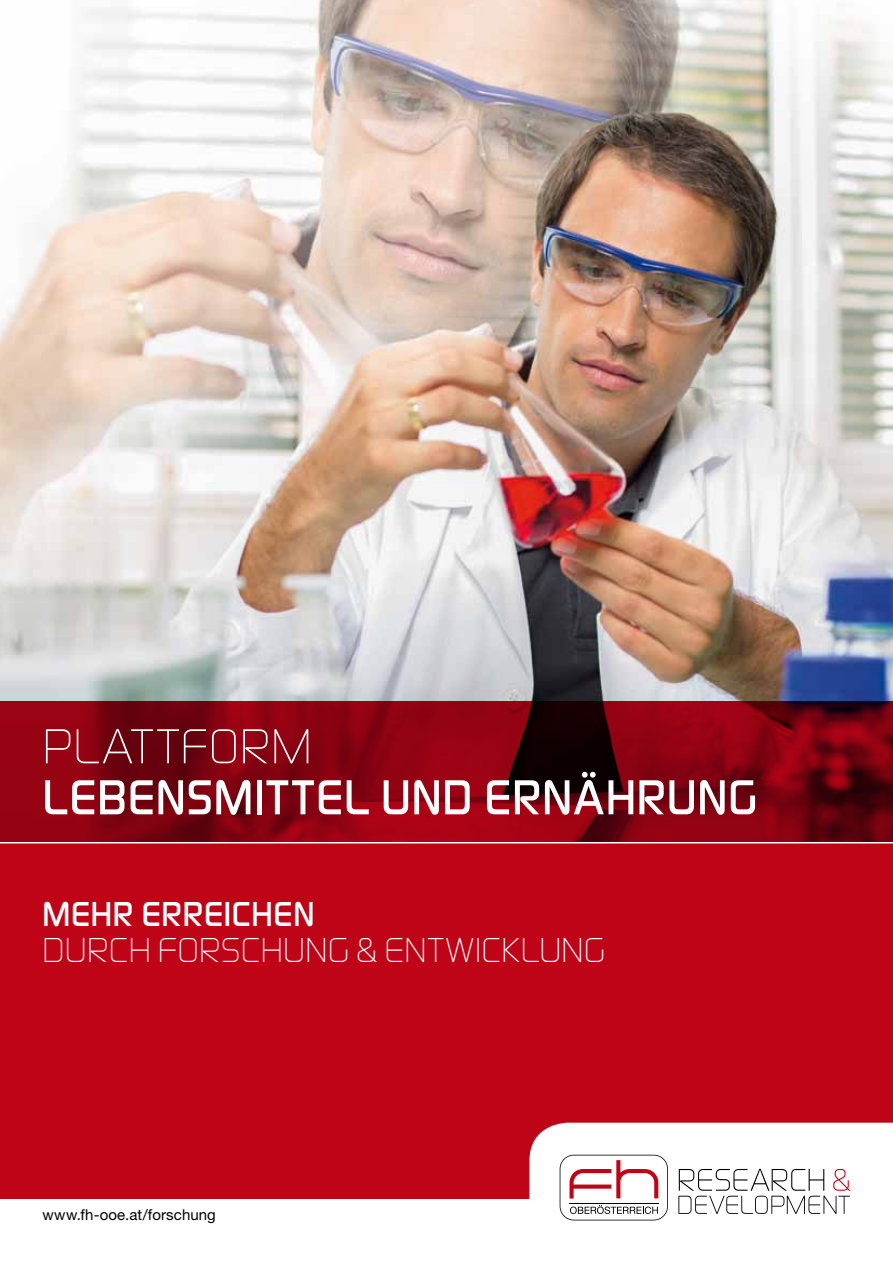
<style>
.page{position:relative;width:893px;height:1263px;background:#fff}
.page>*{position:absolute;margin:0;border:0;box-sizing:border-box;transform-origin:0 0}
.t1{font:500 51px "Digital Sans EF";letter-spacing:.02em;color:#fff}
.t2{font:300 51px "Digital Sans EF";color:#fff}
.t3{font:300 36px "Digital Sans EF";letter-spacing:.015em;color:#fff}
.t4{font:500 36px "Digital Sans EF";letter-spacing:.02em;color:#fff}
.t5{font:15px "Helvetica Neue LT Std";letter-spacing:.005em;color:#000}
</style>
<div class="page">
<img style="left:0;top:0;width:893px;height:702px">
<svg style="left:0;top:702px;width:893px;height:497px;fill:#c00418"></svg>
<svg style="left:529px;top:1123px;width:364px;height:98px"></svg>
<hr style="left:0;top:842px;width:893px;height:1px;background:#fff">
<svg style="left:560px;top:1155px;width:108px;height:65px"></svg>
<hr style="left:570px;top:1203px;width:89px;height:1px;background:#000">
<svg style="left:678px;top:1169px;width:172px;height:45px"></svg>
<h1 class="t2" style="left:43px;top:717px;width:271px">PLATTFORM</h1>
<h1 class="t1" style="left:42px;top:767px;width:717px">LEBENSMITTEL UND ERNÄHRUNG</h1>
<p class="t4" style="left:43px;top:893px;width:273px">MEHR ERREICHEN</p>
<p class="t3" style="left:43px;top:929px;width:565px">DURCH FORSCHUNG &amp; ENTWICKLUNG</p>
<p class="t5" style="left:43px;top:1206px;width:175px">www.fh-ooe.at/forschung</p>
</div>
